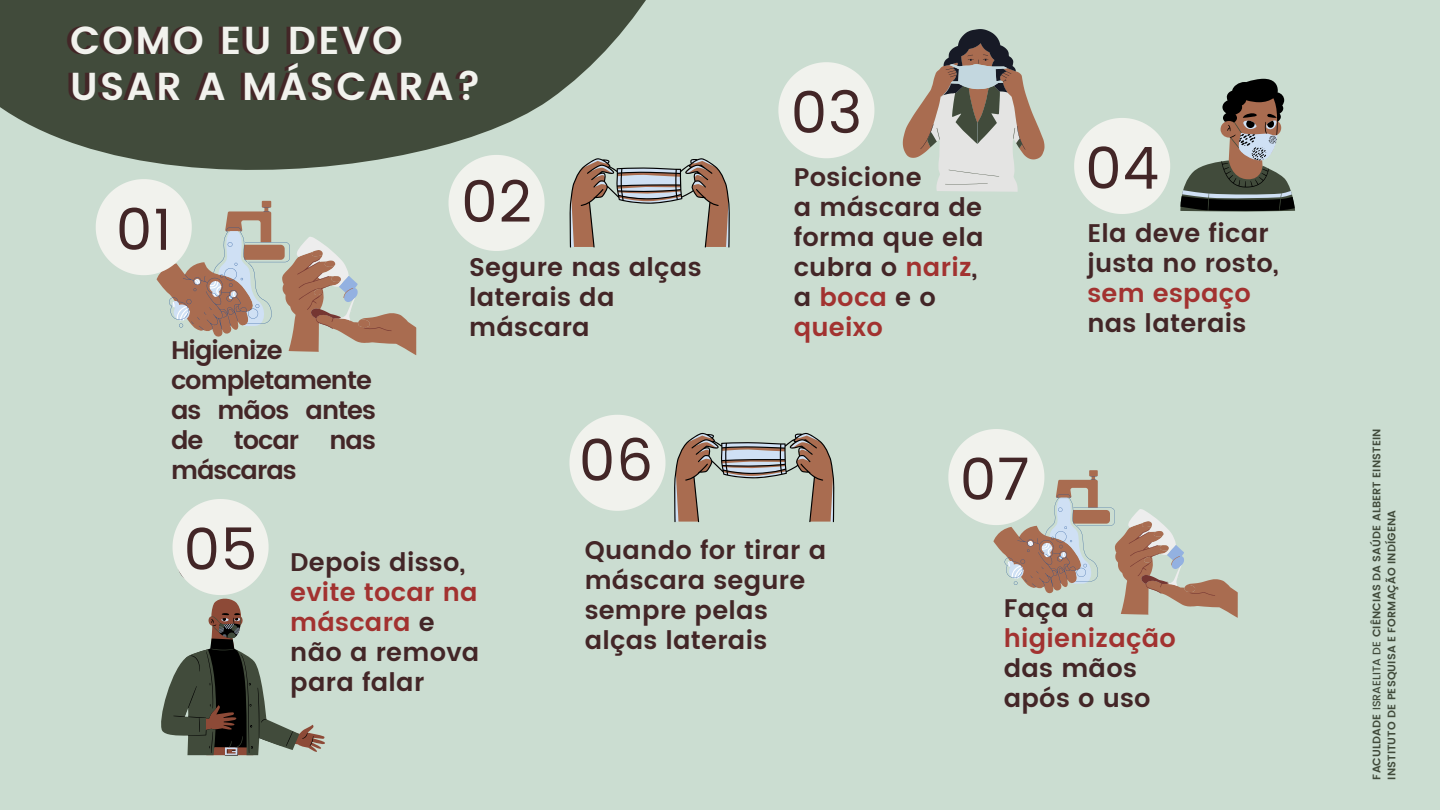
<style>
.page{position:relative;width:1440px;height:810px;background:#cbddd1}
.page>*{position:absolute;margin:0;border:0;box-sizing:border-box;transform-origin:0 0}
.t1{font:65.8px "Poppins";color:#432627}
.t2{font:57.8px "Poppins";letter-spacing:.01em;color:#432627}
.t3{font:600 39px/46.5px "Poppins";letter-spacing:.06em;color:#f1f2ed}
.t4{font:600 25.5px/30px "Poppins";letter-spacing:.01em;color:#432627}
.t5{font:600 25.5px/30.2px "Poppins";letter-spacing:-.04em;color:#432627}
.t6{font:600 11px "Poppins";letter-spacing:.01em;color:#414b3b}
.s1{color:#a23230}
.s2{font-weight:500}
</style>
<div class="page">
<svg style="left:0;top:0;width:646px;height:247px;fill:#414b3b"></svg>
<svg style="left:903px;top:29px;width:142px;height:163px"></svg>
<svg style="left:570px;top:158px;width:160px;height:90px"></svg>
<svg style="left:96px;top:179px;width:320px;height:176px"></svg>
<svg style="left:1180px;top:79px;width:115px;height:133px"></svg>
<svg style="left:674px;top:433px;width:160px;height:89px"></svg>
<svg style="left:448px;top:155px;width:97px;height:96px"></svg>
<svg style="left:778px;top:62px;width:96px;height:96px"></svg>
<svg style="left:1074px;top:118px;width:96px;height:96px"></svg>
<svg style="left:161px;top:499px;width:164px;height:257px"></svg>
<svg style="left:569px;top:415px;width:97px;height:96px"></svg>
<svg style="left:948px;top:429px;width:290px;height:189px"></svg>
<p class="t3" style="left:70px;top:17px;width:413px">COMO EU DEVO<br>USAR A MÁSCARA?</p>
<p class="t2" style="left:116px;top:196px;width:57px">01</p>
<p class="t5" style="left:171px;top:335px;width:206px">Higienize completamente as mãos antes de tocar nas máscaras</p>
<p class="t2" style="left:461px;top:168px;width:72px">02</p>
<p class="t4" style="left:469px;top:252px;width:234px">Segure nas alças laterais da máscara</p>
<p class="t2" style="left:579px;top:427px;width:76px">06</p>
<p class="t2" style="left:791px;top:79px;width:73px">03</p>
<p class="t1" style="left:786px;top:83px;width:83px">03</p>
<p class="t4" style="left:794px;top:162px;width:129px">Posicione</p>
<p class="t4" style="left:794px;top:192px;width:191px">a máscara de forma que ela cubra o <span class="s1">nariz</span>, a <span class="s1">boca</span> e o <span class="s1">queixo</span></p>
<p class="t2" style="left:960px;top:446px;width:71px">07</p>
<p class="t2" style="left:1085px;top:135px;width:76px">04</p>
<p class="t1" style="left:1080px;top:137px;width:86px">04</p>
<p class="t4" style="left:1087px;top:219px;width:193px">Ela deve ficar justa no rosto, <span class="s1">sem espaço </span>nas laterais</p>
<p class="t2" style="left:183px;top:516px;width:76px">05</p>
<p class="t1" style="left:173px;top:519px;width:86px">05</p>
<p class="t4" style="left:290px;top:547px;width:177px">Depois disso,</p>
<p class="t4" style="left:290px;top:577px;width:191px"><span class="s1">evite tocar na máscara</span> e não a remova para falar</p>
<p class="t4" style="left:585px;top:535px;width:243px">Quando for tirar a máscara segure sempre pelas alças laterais</p>
<p class="t4" style="left:1004px;top:593px;width:174px">Faça a <span class="s1">higienização </span>das mãos após o uso</p>
<p class="t6" style="left:1370px;top:780px;width:352px;rotate:-90deg">FACULDADE <span class="s2">ISRAELITA DE</span> CIÊNCIAS DA SAÚDE ALBERT EINSTEIN</p>
<p class="t6" style="left:1385px;top:780px;width:271px;rotate:-90deg">INSTITUTO DE PESQUISA E FORMAÇÃO INDÍGENA</p>
</div>
